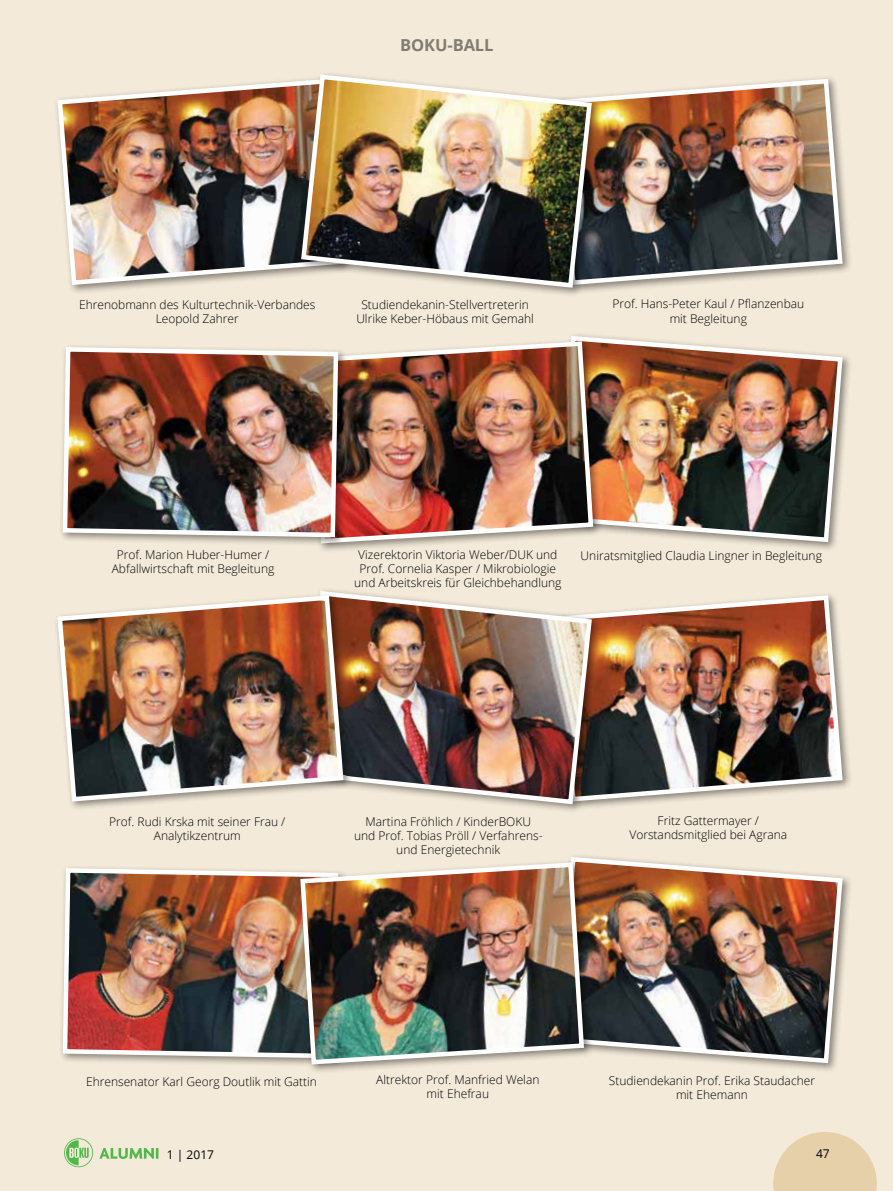
<style>
.page{position:relative;width:893px;height:1191px;background:#f3ead9}
.page>*{position:absolute;margin:0;border:0;box-sizing:border-box;transform-origin:0 0}
.t1{font:700 16.5px "Open Sans";letter-spacing:-.005em;color:#827d72}
.t2{font:300 12px/14.4px "Open Sans";color:#000;text-align:center}
.t3{font:12px "Open Sans";color:#000}
</style>
<div class="page">
<svg style="left:773px;top:1132px;width:104px;height:59px"></svg>
<svg style="left:99px;top:1148px;width:59px;height:10px"></svg>
<svg style="left:64px;top:1138px;width:29px;height:29px"></svg>
<div style="left:553px;top:591px;width:299px;height:220px;background:#000;opacity:.45"></div>
<img style="left:601px;top:593px;width:244px;height:211px">
<div style="left:553px;top:75px;width:299px;height:220px;background:#000;opacity:.45"></div>
<img style="left:601px;top:76px;width:244px;height:211px">
<div style="left:553px;top:332px;width:299px;height:220px;background:#000;opacity:.45"></div>
<img style="left:554px;top:333px;width:291px;height:211px">
<div style="left:553px;top:853px;width:299px;height:220px;background:#000;opacity:.45"></div>
<img style="left:554px;top:854px;width:291px;height:211px">
<div style="left:297px;top:587px;width:304px;height:227px;background:#000;opacity:.45"></div>
<img style="left:299px;top:588px;width:295px;height:218px">
<div style="left:306px;top:337px;width:297px;height:216px;background:#000;opacity:.45"></div>
<img style="left:307px;top:339px;width:289px;height:207px">
<div style="left:54px;top:591px;width:299px;height:220px;background:#000;opacity:.45"></div>
<img style="left:55px;top:593px;width:291px;height:211px">
<div style="left:54px;top:75px;width:299px;height:220px;background:#000;opacity:.45"></div>
<img style="left:55px;top:76px;width:242px;height:211px">
<div style="left:59px;top:343px;width:289px;height:204px;background:#000;opacity:.45"></div>
<img style="left:60px;top:345px;width:280px;height:194px">
<div style="left:59px;top:864px;width:289px;height:204px;background:#000;opacity:.45"></div>
<img style="left:60px;top:866px;width:236px;height:194px">
<div style="left:297px;top:71px;width:304px;height:226px;background:#000;opacity:.45"></div>
<img style="left:299px;top:72px;width:295px;height:218px">
<div style="left:296px;top:858px;width:297px;height:216px;background:#000;opacity:.45"></div>
<img style="left:298px;top:860px;width:288px;height:206px">
<h1 class="t1" style="left:400px;top:33px;width:95px">BOKU-BALL</h1>
<p class="t2" style="left:79px;top:297px;width:238px">Ehrenobmann des Kulturtechnik-Verbandes<br>Leopold Zahrer</p>
<p class="t2" style="left:356px;top:297px;width:179px">Studiendekanin-Stellvertreterin<br>Ulrike Keber-Höbaus mit Gemahl</p>
<p class="t2" style="left:612px;top:296px;width:193px">Prof. Hans-Peter Kaul / Pflanzenbau mit Begleitung</p>
<p class="t2" style="left:112px;top:547px;width:164px">Prof. Marion Huber-Humer /<br>Abfallwirtschaft mit Begleitung</p>
<p class="t2" style="left:354px;top:547px;width:209px">Vizerektorin Viktoria Weber/DUK und<br>Prof. Cornelia Kasper / Mikrobiologie und Arbeitskreis für Gleichbehandlung</p>
<p class="t2" style="left:581px;top:548px;width:243px">Uniratsmitglied Claudia Lingner in Begleitung</p>
<p class="t2" style="left:109px;top:813px;width:178px">Prof. Rudi Krska mit seiner Frau /<br>Analytikzentrum</p>
<p class="t2" style="left:354px;top:813px;width:190px">Martina Fröhlich / KinderBOKU und Prof. Tobias Pröll / Verfahrens&shy;und Energietechnik</p>
<p class="t2" style="left:629px;top:813px;width:159px">Fritz Gattermayer /<br>Vorstandsmitglied bei Agrana</p>
<p class="t2" style="left:86px;top:1074px;width:232px">Ehrensenator Karl Georg Doutlik mit Gattin</p>
<p class="t2" style="left:376px;top:1072px;width:165px">Altrektor Prof. Manfried Welan mit Ehefrau</p>
<p class="t2" style="left:609px;top:1073px;width:208px">Studiendekanin Prof. Erika Staudacher mit Ehemann</p>
<p class="t3" style="left:167px;top:1146px;width:49px">1 | 2017</p>
<p class="t3" style="left:816px;top:1145px;width:15px">47</p>
</div>
